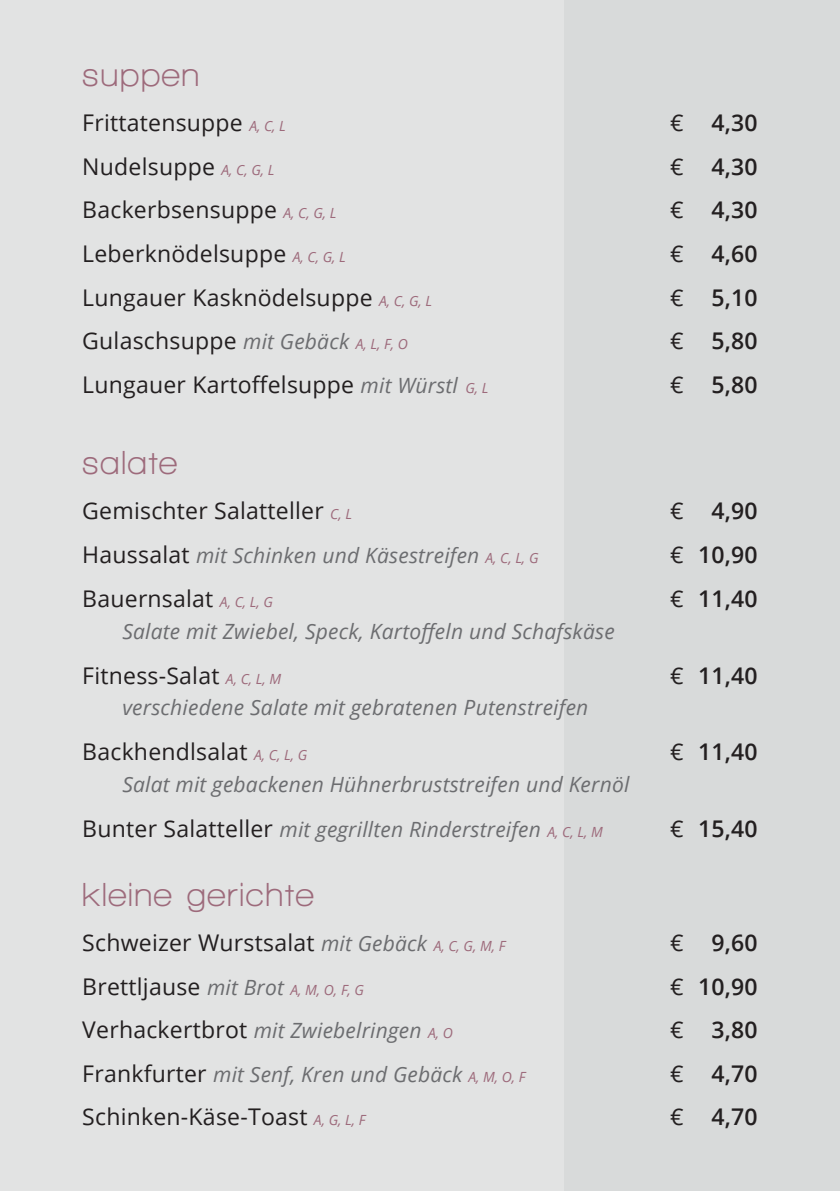
<style>
.page{position:relative;width:840px;height:1191px;background:#fff}
.page>*{position:absolute;margin:0;border:0;box-sizing:border-box;transform-origin:0 0}
.t1{font:700 34px "Walkway";letter-spacing:.05em;color:#9d6a7b}
.t2{font:23px "Open Sans";letter-spacing:.01em;color:#231f20}
.t3{font:600 23px "Open Sans";letter-spacing:.01em;color:#231f20}
.t4{font:italic 21px/44.8px "Open Sans";letter-spacing:.01em;color:#6c6d70}
.s1{font-style:italic;font-size:14px;color:#9d6a7b}
.s2{font-weight:400}
.s3{font-style:italic;font-size:21px;color:#6c6d70}
.s4{font-style:normal;font-size:23px;color:#231f20}
.s5{font-size:14px;color:#9d6a7b}
</style>
<div class="page">
<div style="left:0;top:0;width:839px;height:1191px;background:#e2e3e3"></div>
<div style="left:564px;top:0;width:275px;height:1191px;background:#d8dada"></div>
<h1 class="t1" style="left:82px;top:57px;width:118px">suppen</h1>
<p class="t2" style="left:82px;top:107px;width:205px">Frittatensuppe <span class="s1">A, C, L</span></p>
<p class="t3" style="left:669px;top:107px;width:89px"><span class="s2">€</span> 4,30</p>
<p class="t2" style="left:82px;top:151px;width:194px">Nudelsuppe <span class="s1">A, C, G, L</span></p>
<p class="t3" style="left:669px;top:151px;width:89px"><span class="s2">€</span> 4,30</p>
<p class="t2" style="left:82px;top:194px;width:256px">Backerbsensuppe <span class="s1">A, C, G, L</span></p>
<p class="t3" style="left:669px;top:194px;width:89px"><span class="s2">€</span> 4,30</p>
<p class="t2" style="left:82px;top:238px;width:265px">Leberknödelsuppe <span class="s1">A, C, G, L</span></p>
<p class="t3" style="left:669px;top:238px;width:89px"><span class="s2">€</span> 4,60</p>
<p class="t2" style="left:82px;top:281px;width:351px">Lungauer Kasknödelsuppe <span class="s1">A, C, G, L</span></p>
<p class="t3" style="left:669px;top:281px;width:89px"><span class="s2">€</span> 5,10</p>
<p class="t2" style="left:82px;top:325px;width:327px">Gulaschsuppe <span class="s3">mit Gebäck</span> <span class="s1">A, L, F, O</span></p>
<p class="t3" style="left:669px;top:325px;width:89px"><span class="s2">€</span> 5,80</p>
<p class="t2" style="left:82px;top:368px;width:407px">Lungauer Kartoffelsuppe <span class="s3">mit Würstl</span> <span class="s1">G, L</span></p>
<p class="t3" style="left:669px;top:368px;width:89px"><span class="s2">€</span> 5,80</p>
<h1 class="t1" style="left:82px;top:444px;width:96px">salate</h1>
<p class="t2" style="left:82px;top:495px;width:271px">Gemischter Salatteller <span class="s1">C, L</span></p>
<p class="t3" style="left:669px;top:495px;width:89px"><span class="s2">€</span> 4,90</p>
<p class="t4" style="left:82px;top:532px;width:457px"><span class="s4">Haussalat</span> mit Schinken und Käsestreifen <span class="s5">A, C, L, G</span></p>
<p class="t3" style="left:669px;top:538px;width:89px"><span class="s2">€</span> 10,90</p>
<p class="t2" style="left:82px;top:583px;width:192px">Bauernsalat <span class="s1">A, C, L, G</span></p>
<p class="t3" style="left:669px;top:583px;width:89px"><span class="s2">€</span> 11,40</p>
<p class="t4" style="left:122px;top:608px;width:493px">Salate mit Zwiebel, Speck, Kartoffeln und Schafskäse</p>
<p class="t2" style="left:82px;top:659px;width:200px">Fitness-Salat <span class="s1">A, C, L, M</span></p>
<p class="t3" style="left:669px;top:659px;width:89px"><span class="s2">€</span> 11,40</p>
<p class="t4" style="left:122px;top:685px;width:467px">verschiedene Salate mit gebratenen Putenstreifen</p>
<p class="t2" style="left:82px;top:736px;width:226px">Backhendlsalat <span class="s1">A, C, L, G</span></p>
<p class="t3" style="left:669px;top:736px;width:89px"><span class="s2">€</span> 11,40</p>
<p class="t4" style="left:82px;top:761px;width:548px;text-indent:40px">Salat mit gebackenen Hühnerbruststreifen und Kernöl<br><span class="s4">Bunter Salatteller</span> mit gegrillten Rinderstreifen <span class="s5">A, C, L, M</span></p>
<p class="t3" style="left:669px;top:812px;width:89px"><span class="s2">€</span> 15,40</p>
<h1 class="t1" style="left:82px;top:876px;width:233px">kleine gerichte</h1>
<p class="t2" style="left:82px;top:926px;width:424px">Schweizer Wurstsalat <span class="s3">mit Gebäck</span> <span class="s1">A, C, G, M, F</span></p>
<p class="t3" style="left:669px;top:926px;width:89px"><span class="s2">€</span> 9,60</p>
<p class="t2" style="left:82px;top:970px;width:283px">Brettljause <span class="s3">mit Brot</span> <span class="s1">A, M, O, F, G</span></p>
<p class="t3" style="left:669px;top:970px;width:89px"><span class="s2">€</span> 10,90</p>
<p class="t4" style="left:82px;top:1007px;width:372px"><span class="s4">Verhackertbrot</span> mit Zwiebelringen <span class="s5">A, O</span></p>
<p class="t3" style="left:669px;top:1014px;width:89px"><span class="s2">€</span> 3,80</p>
<p class="t4" style="left:82px;top:1051px;width:444px"><span class="s4">Frankfurter</span> mit Senf, Kren und Gebäck <span class="s5">A, M, O, F</span></p>
<p class="t3" style="left:669px;top:1057px;width:89px"><span class="s2">€</span> 4,70</p>
<p class="t2" style="left:82px;top:1101px;width:284px">Schinken-Käse-Toast <span class="s1">A, G, L, F</span></p>
<p class="t3" style="left:669px;top:1101px;width:89px"><span class="s2">€</span> 4,70</p>
</div>
